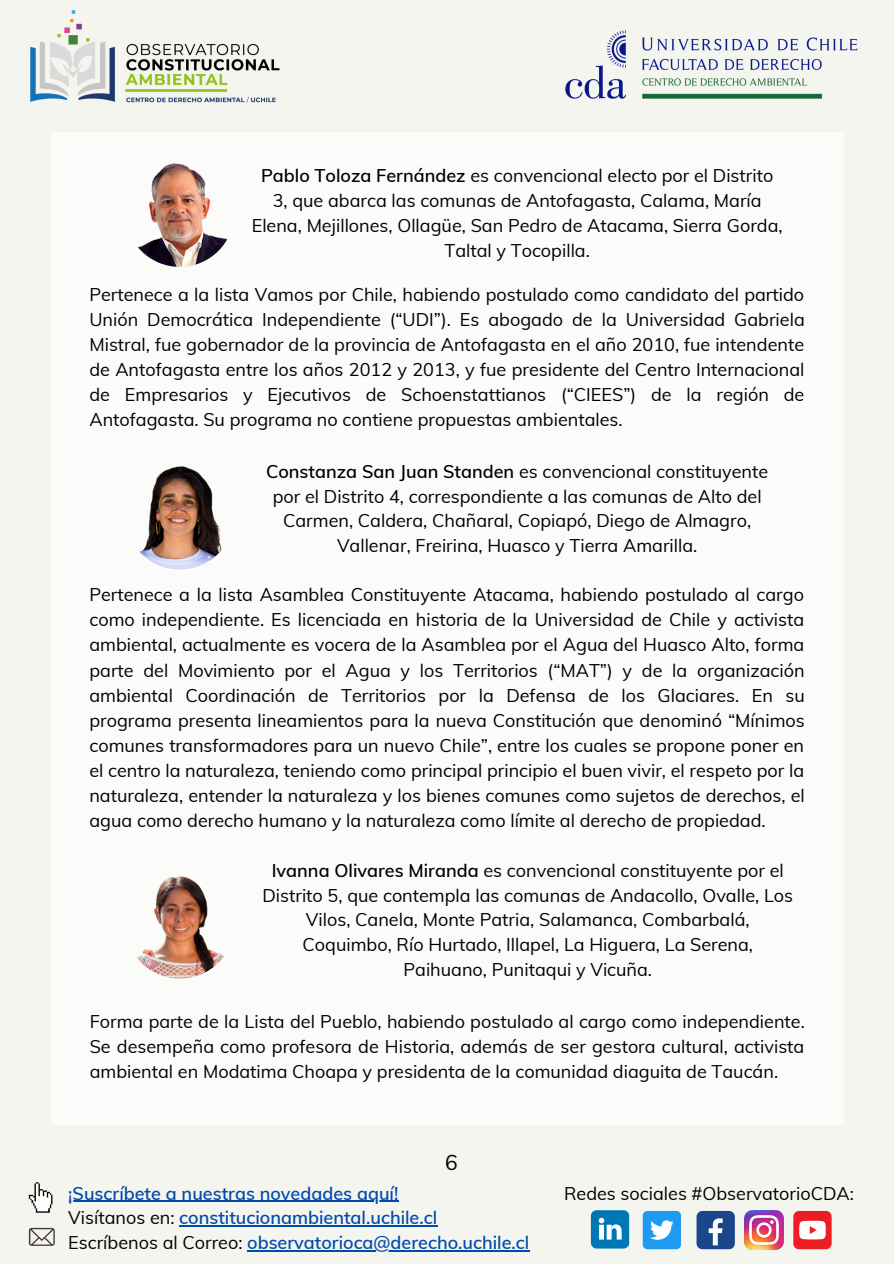
<style>
.page{position:relative;width:894px;height:1264px;background:#fff}
.page>*{position:absolute;margin:0;border:0;box-sizing:border-box;transform-origin:0 0}
.t1{font:21px "Muli";color:#000}
.t2{font:18px/25px "Muli";color:#000;text-align:justify}
.t3{font:600 18px "Muli";color:#004aad}
.s1{font-weight:600}
.s2{font-weight:400;color:#000}
</style>
<div class="page">
<div style="left:0;top:0;width:893px;height:1263px;background:#f5f5ef"></div>
<img style="left:30px;top:10px;width:250px;height:93px">
<img style="left:565px;top:30px;width:293px;height:69px">
<svg style="left:590px;top:1210px;width:39px;height:38px"></svg>
<img style="left:744px;top:1210px;width:39px;height:39px">
<div style="left:642px;top:1210px;width:38px;height:39px;background:#1d9bf0;border-radius:5px"></div>
<svg style="left:650px;top:1220px;width:23px;height:19px"></svg>
<svg style="left:793px;top:1210px;width:38px;height:39px"></svg>
<div style="left:696px;top:1210px;width:38px;height:39px;background:#1a4789;border-radius:6px"></div>
<svg style="left:708px;top:1218px;width:14px;height:27px"></svg>
<svg style="left:29px;top:1182px;width:23px;height:30px"></svg>
<svg style="left:29px;top:1227px;width:26px;height:18px"></svg>
<div style="left:51px;top:132px;width:792px;height:992px;background:#fff"></div>
<img style="left:125px;top:158px;width:109px;height:109px;border-radius:50%">
<img style="left:125px;top:460px;width:109px;height:109px;border-radius:50%">
<img style="left:125px;top:869px;width:109px;height:109px;border-radius:50%">
<hr style="left:68px;top:1200px;width:330px;height:1px;background:#004aad">
<hr style="left:179px;top:1225px;width:258px;height:1px;background:#004aad">
<hr style="left:247px;top:1250px;width:282px;height:1px;background:#004aad">
<p class="t2" style="left:252px;top:163px;width:532px;text-align:center"><span class="s1">Pablo Toloza Fernández</span> es convencional electo por el Distrito 3, que abarca las comunas de Antofagasta, Calama, María Elena, Mejillones, Ollagüe, San Pedro de Atacama, Sierra Gorda, Taltal y Tocopilla.</p>
<p class="t2" style="left:89px;top:282px;width:716px">Pertenece a la lista Vamos por Chile, habiendo postulado como candidato del partido Unión Democrática Independiente (“UDI”). Es abogado de la Universidad Gabriela Mistral, fue gobernador de la provincia de Antofagasta en el año 2010, fue intendente de Antofagasta entre los años 2012 y 2013, y fue presidente del Centro Internacional de Empresarios y Ejecutivos de Schoenstattianos (“CIEES”) de la región de Antofagasta. Su programa no contiene propuestas ambientales.</p>
<p class="t2" style="left:266px;top:458px;width:503px;text-align:center"><span class="s1">Constanza San Juan Standen</span> es convencional constituyente por el Distrito 4, correspondiente a las comunas de Alto del Carmen, Caldera, Chañaral, Copiapó, Diego de Almagro, Vallenar, Freirina, Huasco y Tierra Amarilla.</p>
<p class="t2" style="left:89px;top:582px;width:716px">Pertenece a la lista Asamblea Constituyente Atacama, habiendo postulado al cargo como independiente. Es licenciada en historia de la Universidad de Chile y activista ambiental, actualmente es vocera de la Asamblea por el Agua del Huasco Alto, forma parte del Movimiento por el Agua y los Territorios (“MAT”) y de la organización ambiental Coordinación de Territorios por la Defensa de los Glaciares. En su programa presenta lineamientos para la nueva Constitución que denominó “Mínimos comunes transformadores para un nuevo Chile”, entre los cuales se propone poner en el centro la naturaleza, teniendo como principal principio el buen vivir, el respeto por la naturaleza, entender la naturaleza y los bienes comunes como sujetos de derechos, el agua como derecho humano y la naturaleza como límite al derecho de propiedad.</p>
<p class="t2" style="left:262px;top:857px;width:532px;text-align:center"><span class="s1">Ivanna Olivares Miranda</span> es convencional constituyente por el Distrito 5, que contempla las comunas de Andacollo, Ovalle, Los Vilos, Canela, Monte Patria, Salamanca, Combarbalá, Coquimbo, Río Hurtado, Illapel, La Higuera, La Serena, Paihuano, Punitaqui y Vicuña.</p>
<p class="t2" style="left:90px;top:1008px;width:716px">Forma parte de la Lista del Pueblo, habiendo postulado al cargo como independiente.<br>Se desempeña como profesora de Historia, además de ser gestora cultural, activista ambiental en Modatima Choapa y presidenta de la comunidad diaguita de Taucán.</p>
<p class="t1" style="left:445px;top:1149px;width:14px">6</p>
<p class="t3" style="left:68px;top:1181px;width:331px">¡Suscríbete a nuestras novedades aquí!</p>
<p class="t3" style="left:68px;top:1206px;width:370px"><span class="s2">Visítanos en:</span> constitucionambiental.uchile.cl</p>
<p class="t3" style="left:68px;top:1230px;width:462px"><span class="s2">Escríbenos al Correo:</span> observatorioca@derecho.uchile.cl</p>
<p class="t2" style="left:564px;top:1180px;width:291px">Redes sociales #ObservatorioCDA:</p>
</div>
